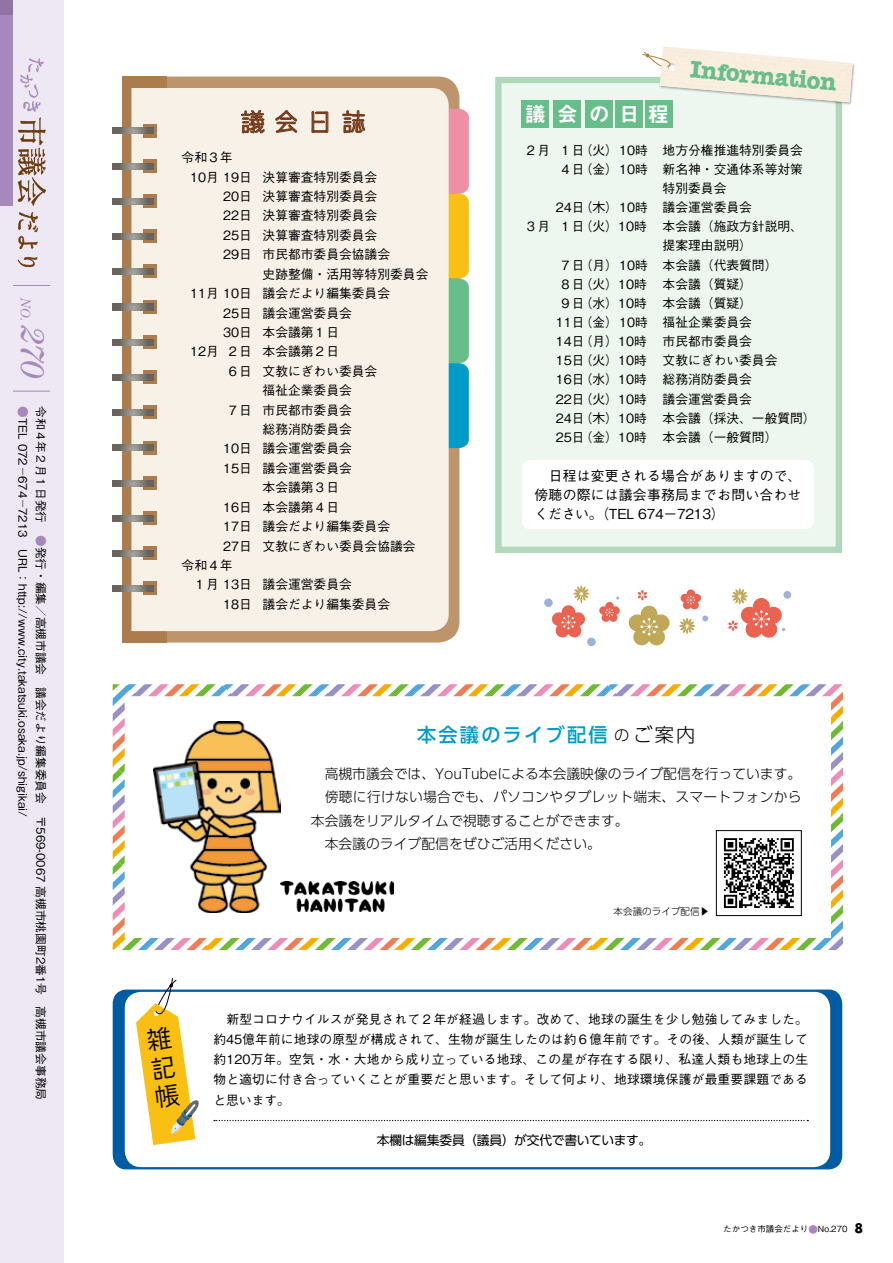
<style>
.page{position:relative;width:893px;height:1263px;background:#fff}
.page>*{position:absolute;margin:0;border:0;box-sizing:border-box;transform-origin:0 0}
.t1{font:italic 33px "Century Std";color:#a688bd}
.t2{font:700 24.45px "American Typewriter";color:#68be8b}
.t3{font:24.45px "New Cinema B Std D";color:#763b1b}
.t4{font:21.15px "Midashi Go Pro MB31";letter-spacing:.465em;color:#fff}
.t5{font:500 19.2px "UD Shin Go Pro";letter-spacing:.12em;color:#009cc7}
.t6{font:300 13.8px/23.4px "UD Shin Go Pro";color:#000}
.t7{font:500 13.8px/19.2px "Gothic BBB Pro";letter-spacing:.015em;color:#000;text-align:justify}
.t8{font:italic 13.8px "Century Std";color:#a688bd}
.t9{font:500 12.75px/20.2px "Gothic BBB Pro";color:#000;text-align:justify}
.t10{font:12.75px "UD Shin Go Pro";letter-spacing:-.015em;color:#000}
.t11{font:500 11.7px "Gothic BBB Pro";color:#000}
.t12{font:300 9.6px "UD Shin Go Pro";color:#000}
.t13{font:500 8.55px "Gothic BBB Pro";color:#000}
.s1{color:#a688bd}
.s2{font-weight:300;font-size:15.3px;color:#000}
.s3{font-weight:300;color:#000}
.s4{font-family:"Koz Go Pro";font-size:9.6px;color:#a688bd}
.s5{font-family:"Futura Std";font-weight:700;font-size:12.75px}
</style>
<div class="page">
<svg style="left:113px;top:684px;width:730px;height:266px"></svg>
<div style="left:0;top:0;width:64px;height:1263px;background:#ede8f4"></div>
<svg style="left:18px;top:58px;width:28px;height:148px"></svg>
<svg style="left:18px;top:212px;width:20px;height:37px"></svg>
<svg style="left:18px;top:257px;width:19px;height:10px"></svg>
<hr style="left:12px;top:285px;width:38px;height:1px;background:#a688bd">
<hr style="left:12px;top:391px;width:38px;height:1px;background:#a688bd">
<div style="left:0;top:0;width:13px;height:1263px;background:#ede8f4"></div>
<div style="left:0;top:0;width:13px;height:205px;background:#a688bd"></div>
<div style="left:0;top:0;width:13px;height:14px;background:#9075a4"></div>
<div style="left:495px;top:77px;width:347px;height:476px;background:#edf6ef;border:6px solid #afd9ba"></div>
<div style="left:659px;top:46px;width:197px;height:59px;background:#000;opacity:.3"></div>
<svg style="left:642px;top:47px;width:211px;height:55px"></svg>
<div style="left:122px;top:77px;width:337px;height:565px;background:#be956a;border-radius:21px"></div>
<svg style="left:449px;top:109px;width:20px;height:339px;background:#97ac86"></svg>
<div style="left:122px;top:77px;width:45px;height:565px;background:#ad7c4c"></div>
<div style="left:131px;top:88px;width:318px;height:543px;background:#f7f1e8"></div>
<svg style="left:143px;top:124px;width:13px;height:13px"></svg>
<svg style="left:113px;top:128px;width:40px;height:6px"></svg>
<svg style="left:143px;top:159px;width:13px;height:13px"></svg>
<svg style="left:113px;top:163px;width:40px;height:6px"></svg>
<svg style="left:143px;top:194px;width:13px;height:14px"></svg>
<svg style="left:113px;top:198px;width:40px;height:6px"></svg>
<svg style="left:143px;top:230px;width:13px;height:13px"></svg>
<svg style="left:113px;top:234px;width:40px;height:6px"></svg>
<svg style="left:143px;top:265px;width:13px;height:13px"></svg>
<svg style="left:113px;top:269px;width:40px;height:6px"></svg>
<svg style="left:143px;top:300px;width:13px;height:13px"></svg>
<svg style="left:113px;top:304px;width:40px;height:6px"></svg>
<svg style="left:143px;top:335px;width:13px;height:14px"></svg>
<svg style="left:113px;top:339px;width:40px;height:6px"></svg>
<svg style="left:143px;top:371px;width:13px;height:13px"></svg>
<svg style="left:113px;top:374px;width:40px;height:6px"></svg>
<svg style="left:143px;top:406px;width:13px;height:13px"></svg>
<svg style="left:113px;top:410px;width:40px;height:6px"></svg>
<svg style="left:143px;top:441px;width:13px;height:13px"></svg>
<svg style="left:113px;top:445px;width:40px;height:6px"></svg>
<svg style="left:143px;top:476px;width:13px;height:13px"></svg>
<svg style="left:113px;top:480px;width:40px;height:6px"></svg>
<svg style="left:143px;top:511px;width:13px;height:14px"></svg>
<svg style="left:113px;top:515px;width:40px;height:6px"></svg>
<div style="left:143px;top:547px;width:13px;height:13px;background:#ad7c4c"></div>
<svg style="left:113px;top:550px;width:40px;height:7px"></svg>
<svg style="left:143px;top:582px;width:13px;height:13px"></svg>
<svg style="left:113px;top:586px;width:40px;height:6px"></svg>
<svg style="left:241px;top:110px;width:24px;height:23px"></svg>
<svg style="left:275px;top:110px;width:22px;height:23px"></svg>
<svg style="left:312px;top:111px;width:16px;height:22px"></svg>
<svg style="left:342px;top:110px;width:23px;height:23px"></svg>
<div style="left:522px;top:460px;width:292px;height:69px;background:#fff;border-radius:9px"></div>
<div style="left:522px;top:101px;width:27px;height:27px;background:#68be8b"></div>
<div style="left:554px;top:101px;width:27px;height:27px;background:#68be8b"></div>
<div style="left:586px;top:101px;width:27px;height:27px;background:#68be8b"></div>
<div style="left:616px;top:101px;width:27px;height:27px;background:#68be8b"></div>
<div style="left:645px;top:101px;width:27px;height:27px;background:#68be8b"></div>
<div style="left:113px;top:990px;width:729px;height:179px;background:#005ca2;border-radius:13px"></div>
<div style="left:124px;top:991px;width:707px;height:177px;background:#fff;border-radius:17px"></div>
<div style="left:123px;top:990px;width:708px;height:178px;border:1px solid #005ca2;border-radius:17px"></div>
<svg style="left:214px;top:1120px;width:594px;height:1px"></svg>
<svg style="left:637px;top:590px;width:10px;height:10px"></svg>
<svg style="left:628px;top:606px;width:42px;height:40px"></svg>
<svg style="left:552px;top:585px;width:37px;height:53px"></svg>
<div style="left:544px;top:598px;width:9px;height:9px;background:#9cb1db;border-radius:50%"></div>
<div style="left:587px;top:638px;width:9px;height:8px;background:#9cb1db;border-radius:50%"></div>
<svg style="left:679px;top:589px;width:29px;height:45px"></svg>
<div style="left:783px;top:591px;width:8px;height:8px;background:#9cb1db;border-radius:50%"></div>
<svg style="left:728px;top:588px;width:57px;height:50px"></svg>
<svg style="left:599px;top:596px;width:21px;height:26px"></svg>
<img style="left:153px;top:722px;width:128px;height:190px">
<div style="left:716px;top:830px;width:85px;height:85px;background:#fff"></div>
<svg style="left:724px;top:838px;width:70px;height:70px"></svg>
<div style="left:716px;top:830px;width:85px;height:86px;border:1px solid #000"></div>
<img style="left:280px;top:881px;width:113px;height:31px">
<svg style="left:136px;top:978px;width:64px;height:167px"></svg>
<p class="t8" style="left:34px;top:298px;width:25px;rotate:90deg">NO.</p>
<h1 class="t1" style="left:51px;top:326px;width:54px;rotate:90deg">270</h1>
<p class="t11" style="left:50px;top:406px;width:695px;rotate:90deg">令和４年２月１日発行　<span class="s1">●</span>発行・編集／高槻市議会　議会だより編集委員会　〒569-0067 高槻市桃園町2番1号　高槻市議会事務局</p>
<p class="t11" style="left:32px;top:406px;width:412px;rotate:90deg"><span class="s1">●</span>TEL 072 ─ 674 ─ 7213　URL：http://www.city.takatsuki.osaka.jp/shigikai/</p>
<h2 class="t3" style="left:240px;top:104px;width:127px">議会日誌</h2>
<p class="t9" style="left:182px;top:146px;width:53px">令和３年</p>
<p class="t9" style="left:190px;top:165px;width:189px">10月 19日 決算審査特別委員会</p>
<p class="t9" style="left:223px;top:184px;width:156px">20日 決算審査特別委員会</p>
<p class="t9" style="left:223px;top:204px;width:156px">22日 決算審査特別委員会</p>
<p class="t9" style="left:223px;top:223px;width:156px">25日 決算審査特別委員会</p>
<p class="t9" style="left:223px;top:243px;width:168px">29日 市民都市委員会協議会</p>
<p class="t9" style="left:263px;top:262px;width:167px">史跡整備・活用等特別委員会</p>
<p class="t9" style="left:190px;top:282px;width:201px">11月 10日 議会だより編集委員会</p>
<p class="t9" style="left:223px;top:301px;width:130px">25日 議会運営委員会</p>
<p class="t9" style="left:223px;top:320px;width:117px">30日 本会議第１日</p>
<p class="t9" style="left:190px;top:340px;width:150px">12月２日 本会議第２日</p>
<p class="t9" style="left:227px;top:359px;width:152px">６日 文教にぎわい委員会</p>
<p class="t9" style="left:263px;top:379px;width:91px">福祉企業委員会</p>
<p class="t9" style="left:227px;top:398px;width:127px">７日 市民都市委員会</p>
<p class="t9" style="left:263px;top:417px;width:91px">総務消防委員会</p>
<p class="t9" style="left:223px;top:437px;width:130px">10日 議会運営委員会</p>
<p class="t9" style="left:223px;top:456px;width:130px">15日 議会運営委員会</p>
<p class="t9" style="left:263px;top:476px;width:78px">本会議第３日</p>
<p class="t9" style="left:223px;top:495px;width:117px">16日 本会議第４日</p>
<p class="t9" style="left:223px;top:515px;width:168px">17日 議会だより編集委員会</p>
<p class="t9" style="left:223px;top:534px;width:194px">27日 文教にぎわい委員会協議会</p>
<p class="t9" style="left:182px;top:553px;width:53px">令和４年</p>
<p class="t9" style="left:194px;top:573px;width:160px">１月 13日 議会運営委員会</p>
<p class="t9" style="left:223px;top:592px;width:168px">18日 議会だより編集委員会</p>
<h2 class="t2" style="left:692px;top:54px;width:148px;rotate:5deg">Information</h2>
<h3 class="t4" style="left:525px;top:98px;width:146px">議会の日程</h3>
<p class="t9" style="left:525px;top:138px;width:280px">２月 １日（火）10時 地方分権推進特別委員会</p>
<p class="t9" style="left:559px;top:157px;width:245px">４日（金）10時 新名神・交通体系等対策</p>
<p class="t9" style="left:663px;top:176px;width:65px">特別委員会</p>
<p class="t9" style="left:556px;top:196px;width:198px">24日（木）10時 議会運営委員会</p>
<p class="t9" style="left:525px;top:215px;width:280px">３月 １日（火）10時 本会議（施政方針説明、</p>
<p class="t9" style="left:663px;top:234px;width:91px">提案理由説明）</p>
<p class="t9" style="left:559px;top:253px;width:220px">７日（月）10時 本会議（代表質問）</p>
<p class="t9" style="left:559px;top:272px;width:194px">８日（火）10時 本会議（質疑）</p>
<p class="t9" style="left:559px;top:291px;width:194px">９日（水）10時 本会議（質疑）</p>
<p class="t9" style="left:556px;top:310px;width:198px">11日（金）10時 福祉企業委員会</p>
<p class="t9" style="left:556px;top:330px;width:198px">14日（月）10時 市民都市委員会</p>
<p class="t9" style="left:556px;top:349px;width:223px">15日（火）10時 文教にぎわい委員会</p>
<p class="t9" style="left:556px;top:368px;width:198px">16日（水）10時 総務消防委員会</p>
<p class="t9" style="left:556px;top:387px;width:198px">22日（火）10時 議会運営委員会</p>
<p class="t9" style="left:556px;top:406px;width:261px">24日（木）10時 本会議（採決、一般質問）</p>
<p class="t9" style="left:556px;top:425px;width:223px">25日（金）10時 本会議（一般質問）</p>
<p class="t7" style="left:535px;top:464px;width:268px">　日程は変更される場合がありますので、傍聴の際には議会事務局までお問い合わせください。（TEL 674－7213）</p>
<h3 class="t5" style="left:417px;top:719px;width:280px">本会議のライブ配信<span class="s2">の</span><span class="s3">ご案内</span></h3>
<p class="t6" style="left:311px;top:761px;width:492px">　高槻市議会では、YouTubeによる本会議映像のライブ配信を行っています。　傍聴に行けない場合でも、パソコンやタブレット端末、スマートフォンから本会議をリアルタイムで視聴することができます。<br>　本会議のライブ配信をぜひご活用ください。</p>
<p class="t12" style="left:614px;top:903px;width:97px">本会議のライブ配信▶︎</p>
<p class="t9" style="left:213px;top:1007px;width:596px">　新型コロナウイルスが発見されて２年が経過します。改めて、地球の誕生を少し勉強してみました。約45億年前に地球の原型が構成されて、生物が誕生したのは約６億年前です。その後、人類が誕生して約120万年。空気・水・大地から成り立っている地球、この星が存在する限り、私達人類も地球上の生物と適切に付き合っていくことが重要だと思います。そして何より、地球環境保護が最重要課題であると思います。</p>
<p class="t10" style="left:377px;top:1130px;width:276px">本欄は編集委員（議員）が交代で書いています。</p>
<p class="t13" style="left:723px;top:1222px;width:141px">たかつき市議会だより<span class="s4">●</span>No.270 <span class="s5">8</span></p>
</div>
